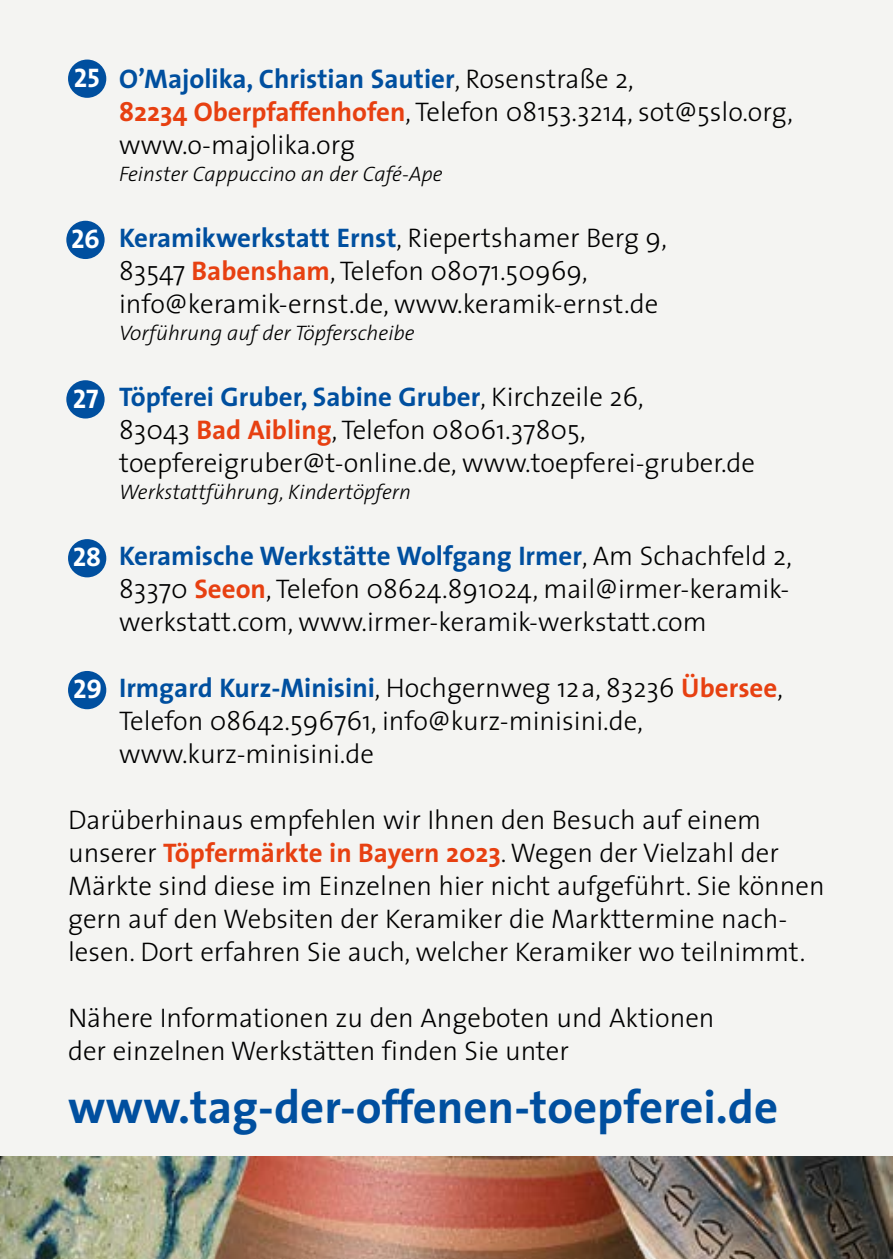
<style>
.page{position:relative;width:893px;height:1259px;background:#fff}
.page>*{position:absolute;margin:0;border:0;box-sizing:border-box;transform-origin:0 0}
.t1{font:700 46.8px "The Sans";color:#004f9f}
.t2{font:300 27px "The Sans";color:#000}
.t3{font:700 27px "The Sans";color:#004f9f}
.t4{font:27px "The Sans Bold Caps";color:#fff}
.t5{font:italic 300 21px "The Sans";color:#000}
.s1{font-weight:300;color:#000}
.s2{font-weight:700;color:#e74011}
.s3{font-weight:700;color:#004f9f}
</style>
<div class="page">
<div style="left:0;top:0;width:893px;height:1157px;background:#f4f4f2"></div>
<img style="left:0;top:1157px;width:893px;height:102px">
<div style="left:68px;top:539px;width:38px;height:38px;background:#004f9f;border-radius:50%"></div>
<div style="left:68px;top:671px;width:38px;height:38px;background:#004f9f;border-radius:50%"></div>
<div style="left:66px;top:221px;width:39px;height:38px;background:#004f9f;border-radius:50%"></div>
<div style="left:66px;top:380px;width:39px;height:38px;background:#004f9f;border-radius:50%"></div>
<div style="left:68px;top:60px;width:38px;height:38px;background:#004f9f;border-radius:50%"></div>
<p class="t4" style="left:74px;top:55px;width:27px">25</p>
<p class="t3" style="left:119px;top:56px;width:516px">O’Majolika, Christian Sautier<span class="s1">, Rosenstraße 2,</span></p>
<p class="t2" style="left:119px;top:89px;width:676px"><span class="s2">82234 Oberpfaffenhofen</span>, Telefon 08153.3214, sot@5slo.org,</p>
<p class="t2" style="left:119px;top:122px;width:238px">www.o-majolika.org</p>
<p class="t5" style="left:119px;top:156px;width:325px">Feinster Cappuccino an der Café-Ape</p>
<p class="t4" style="left:71px;top:216px;width:30px">26</p>
<p class="t3" style="left:119px;top:215px;width:549px">Keramikwerkstatt Ernst<span class="s1">, Riepertshamer Berg 9,</span></p>
<p class="t2" style="left:119px;top:248px;width:470px">83547 <span class="s2">Babensham</span>, Telefon 08071.50969,</p>
<p class="t2" style="left:119px;top:281px;width:541px">info@keramik-ernst.de, www.keramik-ernst.de</p>
<p class="t5" style="left:119px;top:315px;width:297px">Vorführung auf der Töpferscheibe</p>
<p class="t4" style="left:73px;top:376px;width:27px">27</p>
<p class="t3" style="left:119px;top:374px;width:526px">Töpferei Gruber, Sabine Gruber<span class="s1">, Kirchzeile 26,</span></p>
<p class="t2" style="left:119px;top:407px;width:468px">83043 <span class="s2">Bad Aibling</span>, Telefon 08061.37805,</p>
<p class="t2" style="left:119px;top:440px;width:638px">toepfereigruber@t-online.de, www.toepferei-gruber.de</p>
<p class="t5" style="left:119px;top:474px;width:294px">Werkstattführung, Kindertöpfern</p>
<p class="t4" style="left:73px;top:535px;width:30px">28</p>
<p class="t4" style="left:73px;top:666px;width:31px">29</p>
<p class="t3" style="left:119px;top:533px;width:674px">Keramische Werkstätte Wolfgang Irmer<span class="s1">, Am Schachfeld 2,</span></p>
<p class="t2" style="left:119px;top:566px;width:672px">83370 <span class="s2">Seeon</span>, Telefon 08624.891024, mail@irmer-keramik-</p>
<p class="t2" style="left:119px;top:599px;width:589px">werkstatt.com, www.irmer-keramik-werkstatt.com</p>
<p class="t2" style="left:119px;top:665px;width:665px"><span class="s3">Irmgard Kurz-Minisini</span>, Hochgernweg 12a, 83236 <span class="s2">Übersee</span>,</p>
<p class="t2" style="left:119px;top:698px;width:525px">Telefon 08642.596761, info@kurz-minisini.de,</p>
<p class="t2" style="left:119px;top:731px;width:257px">www.kurz-minisini.de</p>
<p class="t2" style="left:68px;top:797px;width:695px">Darüberhinaus empfehlen wir Ihnen den Besuch auf einem</p>
<p class="t2" style="left:68px;top:830px;width:712px">unserer <span class="s2">Töpfermärkte in Bayern 2023</span>.Wegen der Vielzahl der</p>
<p class="t2" style="left:68px;top:863px;width:758px">Märkte sind diese im Einzelnen hier nicht aufgeführt. Sie können</p>
<p class="t2" style="left:68px;top:896px;width:721px">gern auf den Websiten der Keramiker die Markttermine nach-</p>
<p class="t2" style="left:68px;top:929px;width:739px">lesen. Dort erfahren Sie auch, welcher Keramiker wo teilnimmt.</p>
<p class="t2" style="left:68px;top:995px;width:648px">Nähere Informationen zu den Angeboten und Aktionen</p>
<p class="t2" style="left:68px;top:1028px;width:503px">der einzelnen Werkstätten finden Sie unter</p>
<p class="t1" style="left:68px;top:1067px;width:712px">www.tag-der-offenen-toepferei.de</p>
</div>
